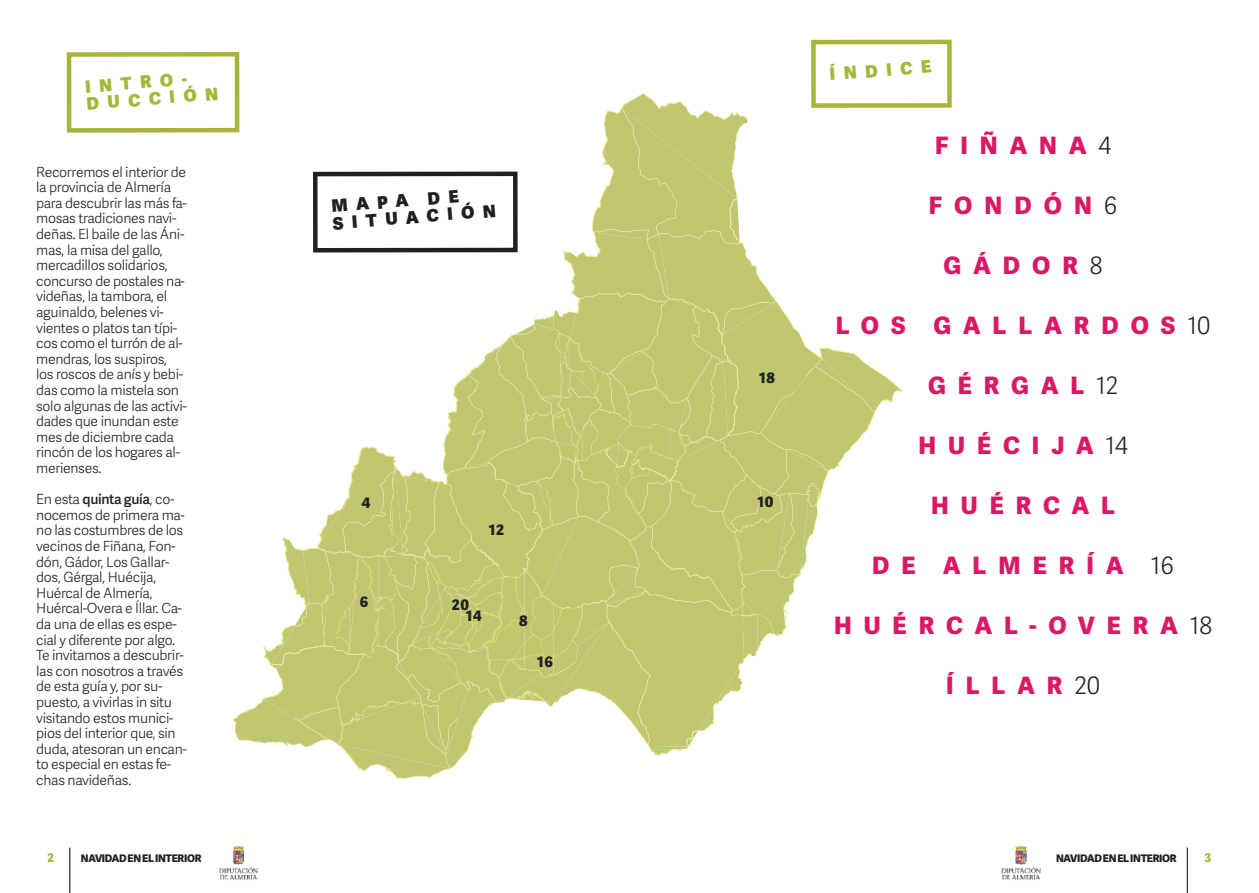
<style>
.page{position:relative;width:1259px;height:893px;background:#fff}
.page>*{position:absolute;margin:0;border:0;box-sizing:border-box;transform-origin:0 0}
.t1{font:800 24px "Adelle Sans Basic";letter-spacing:.5em;color:#da1865}
.t2{font:800 17.25px/17.4px "Adelle Sans Basic";color:#a7b639}
.t3{font:800 17.25px/17.4px "Adelle Sans Basic";color:#231f20}
.t4{font:800 14.4px "Adelle Sans Basic";letter-spacing:.05em;color:#231f20}
.t5{font:300 13.95px/15.6px "Adelle Sans Basic";letter-spacing:-.02em;color:#231f20}
.t6{font:800 12px "Adelle Sans Basic";color:#a7b639}
.t7{font:800 10.5px "Adelle Sans Basic";letter-spacing:-.03em;color:#231f20}
.s1{font-weight:600}
.s2{font-weight:300;color:#231f20}
</style>
<div class="page">
<hr style="left:1187px;top:847px;width:1px;height:46px;background:#000">
<img style="left:1001px;top:846px;width:39px;height:34px">
<hr style="left:70px;top:848px;width:1px;height:45px;background:#000">
<img style="left:219px;top:846px;width:38px;height:34px">
<svg style="left:233px;top:94px;width:670px;height:685px"></svg>
<img style="left:651px;top:749px;width:32px;height:7px">
<div style="left:71px;top:57px;width:164px;height:71px;background:#fff"></div>
<div style="left:67px;top:52px;width:172px;height:81px;border:4px solid #a7b639"></div>
<div style="left:313px;top:172px;width:204px;height:80px;border:4px solid #231f20"></div>
<div style="left:815px;top:44px;width:132px;height:59px;background:#fff"></div>
<div style="left:811px;top:40px;width:140px;height:68px;border:4px solid #a7b639"></div>
<p class="t2" style="left:85px;top:80px;width:133px;rotate:-5deg">INTRO-<br>DUCCIÓN</p>
<p class="t5" style="left:36px;top:165px;width:152px">Recorremos el interior de la provincia de Almería para descubrir las más fa&shy;mosas tradiciones navi&shy;deñas. El baile de las Áni&shy;mas, la misa del gallo, mercadillos solidarios, concurso de postales na&shy;videñas, la tambora, el aguinaldo, belenes vi&shy;vientes o platos tan típi&shy;cos como el turrón de al&shy;mendras, los suspiros, los roscos de anís y bebi&shy;das como la mistela son solo algunas de las activi&shy;dades que inundan este mes de diciembre cada rincón de los hogares al&shy;merienses.</p>
<p class="t5" style="left:36px;top:493px;width:152px">En esta <span class="s1">quinta guía</span>, co&shy;nocemos de primera ma&shy;no las costumbres de los vecinos de Fiñana, Fon&shy;dón, Gádor, Los Gallar&shy;dos, Gérgal, Huécija,<br>Huércal de Almería,<br>Huércal-Overa e Íllar. Ca&shy;da una de ellas es espe&shy;cial y diferente por algo.<br>Te invitamos a descubrir&shy;las con nosotros a través de esta guía y, por su&shy;puesto, a vivirlas in situ visitando estos munici&shy;pios del interior que, sin duda, atesoran un encan&shy;to especial en estas fe&shy;chas navideñas.</p>
<p class="t3" style="left:331px;top:199px;width:165px;rotate:-5deg">MAPA DE<br>SITUACIÓN</p>
<p class="t4" style="left:361px;top:498px;width:10px">4</p>
<p class="t4" style="left:489px;top:524px;width:17px">12</p>
<p class="t4" style="left:360px;top:596px;width:10px">6</p>
<p class="t4" style="left:452px;top:600px;width:19px">20</p>
<p class="t4" style="left:466px;top:610px;width:18px">14</p>
<p class="t4" style="left:519px;top:615px;width:10px">8</p>
<p class="t4" style="left:537px;top:656px;width:17px">16</p>
<p class="t4" style="left:759px;top:372px;width:17px">18</p>
<p class="t4" style="left:757px;top:496px;width:17px">10</p>
<p class="t2" style="left:829px;top:67px;width:103px;rotate:-5deg">ÍNDICE</p>
<h1 class="t1" style="left:935px;top:136px;width:178px">FIÑANA<span class="s2">4</span></h1>
<h1 class="t1" style="left:929px;top:196px;width:190px">FONDÓN<span class="s2">6</span></h1>
<h1 class="t1" style="left:943px;top:256px;width:160px">GÁDOR<span class="s2">8</span></h1>
<h1 class="t1" style="left:836px;top:316px;width:376px">LOS GALLARDOS<span class="s2">10</span></h1>
<h1 class="t1" style="left:928px;top:376px;width:192px">GÉRGAL<span class="s2">12</span></h1>
<h1 class="t1" style="left:918px;top:436px;width:211px">HUÉCIJA<span class="s2">14</span></h1>
<h1 class="t1" style="left:931px;top:496px;width:185px">HUÉRCAL</h1>
<h1 class="t1" style="left:872px;top:556px;width:303px">DE ALMERÍA <span class="s2">16</span></h1>
<h1 class="t1" style="left:834px;top:616px;width:380px">HUÉRCAL-OVERA<span class="s2">18</span></h1>
<h1 class="t1" style="left:946px;top:676px;width:155px">ÍLLAR<span class="s2">20</span></h1>
<p class="t6" style="left:47px;top:853px;width:8px">2</p>
<p class="t7" style="left:81px;top:854px;width:122px">NAVIDADENELINTERIOR</p>
<p class="t7" style="left:1056px;top:854px;width:122px">NAVIDADENELINTERIOR</p>
<p class="t6" style="left:1204px;top:853px;width:8px">3</p>
</div>
